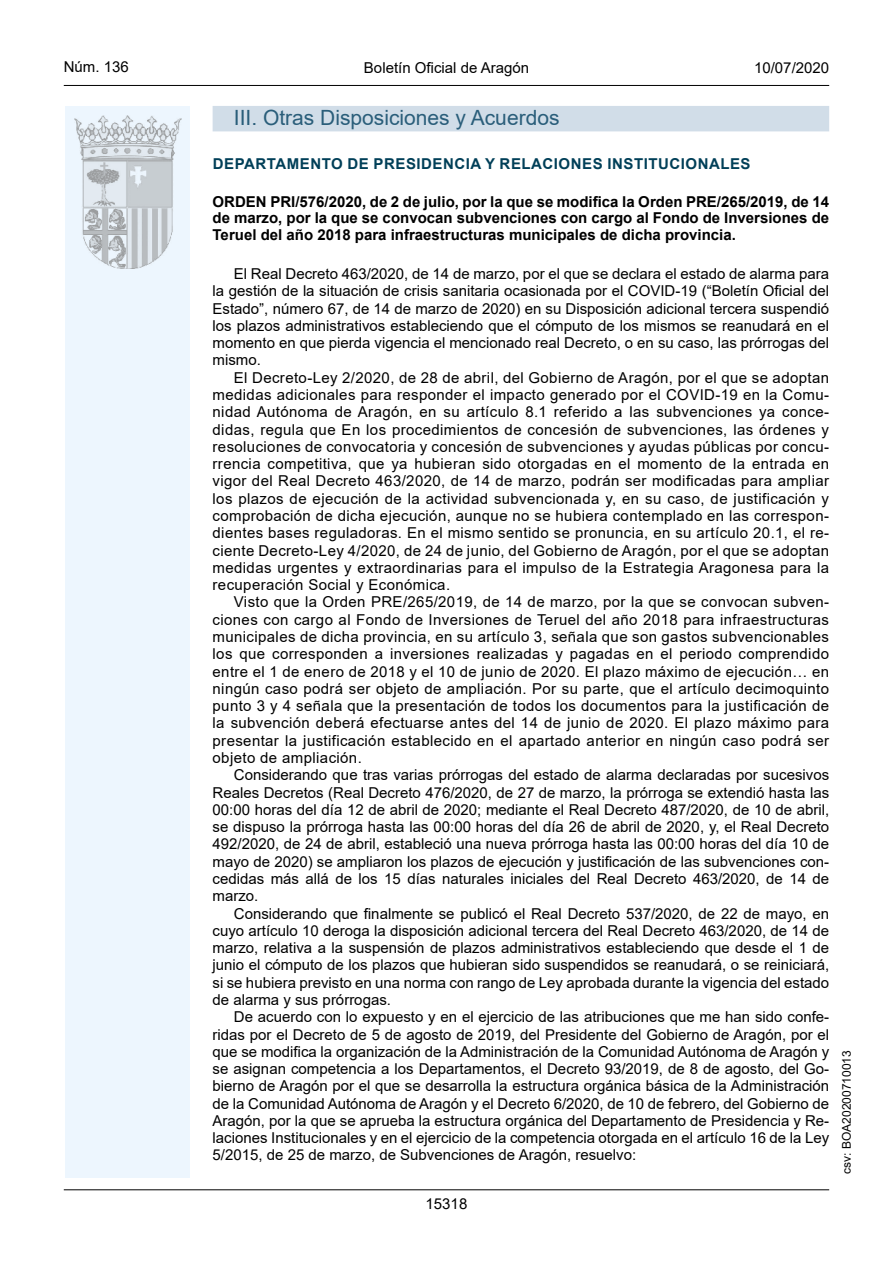
<style>
.page{position:relative;width:893px;height:1263px;background:#fff}
.page>*{position:absolute;margin:0;border:0;box-sizing:border-box;transform-origin:0 0}
.Titulo_sec{font:21px "Arial";color:#2a5e7a}
.inicio_de_parrafo{font:15px/17.2px "Arial";color:#000;text-align:justify}
.Titulo_text{font:700 15px/16.5px "Arial";color:#000;text-align:justify}
.emisor_text{font:15px "Arial Bold MT2";letter-spacing:.035em;color:#003f58}
.t1{font:15px "Arial MT2";color:#000}
.t2{font:12px "Arial MT2";color:#000}
</style>
<div class="page">
<div style="left:65px;top:106px;width:125px;height:1072px;background:#edf6fe"></div>
<img style="left:75px;top:115px;width:106px;height:153px">
<hr style="left:64px;top:85px;width:765px;height:1px;background:#000">
<hr style="left:64px;top:1189px;width:765px;height:1px;background:#000">
<div style="left:213px;top:106px;width:616px;height:25px;background:#d1dde8"></div>
<p class="t1" style="left:64px;top:57px;width:67px">Núm. 136</p>
<p class="inicio_de_parrafo" style="left:364px;top:59px;width:167px">Boletín Oficial de Aragón</p>
<p class="t1" style="left:754px;top:57px;width:77px">10/07/2020</p>
<h2 class="Titulo_sec" style="left:234px;top:103px;width:327px">III. Otras Disposiciones y Acuerdos</h2>
<h4 class="emisor_text" style="left:213px;top:153px;width:539px">DEPARTAMENTO DE PRESIDENCIA Y RELACIONES INSTITUCIONALES</h4>
<h5 class="Titulo_text" style="left:213px;top:194px;width:618px">ORDEN PRI/576/2020, de 2 de julio, por la que se modifica la Orden PRE/265/2019, de 14 de marzo, por la que se convocan subvenciones con cargo al Fondo de Inversiones de Teruel del año 2018 para infraestructuras municipales de dicha provincia.</h5>
<p class="inicio_de_parrafo" style="left:213px;top:265px;width:618px;text-indent:21px">El Real Decreto 463/2020, de 14 de marzo, por el que se declara el estado de alarma para la gestión de la situación de crisis sanitaria ocasionada por el COVID-19 (“Boletín Oficial del Estado”, número 67, de 14 de marzo de 2020) en su Disposición adicional tercera suspendió los plazos administrativos estableciendo que el cómputo de los mismos se reanudará en el momento en que pierda vigencia el mencionado real Decreto, o en su caso, las prórrogas del mismo.</p>
<p class="inicio_de_parrafo" style="left:213px;top:369px;width:618px;text-indent:21px">El Decreto-Ley 2/2020, de 28 de abril, del Gobierno de Aragón, por el que se adoptan medidas adicionales para responder el impacto generado por el COVID-19 en la Comu&shy;nidad Autónoma de Aragón, en su artículo 8.1 referido a las subvenciones ya conce&shy;didas, regula que En los procedimientos de concesión de subvenciones, las órdenes y resoluciones de convocatoria y concesión de subvenciones y ayudas públicas por concu&shy;rrencia competitiva, que ya hubieran sido otorgadas en el momento de la entrada en vigor del Real Decreto 463/2020, de 14 de marzo, podrán ser modificadas para ampliar los plazos de ejecución de la actividad subvencionada y, en su caso, de justificación y comprobación de dicha ejecución, aunque no se hubiera contemplado en las correspon&shy;dientes bases reguladoras. En el mismo sentido se pronuncia, en su artículo 20.1, el re&shy;ciente Decreto-Ley 4/2020, de 24 de junio, del Gobierno de Aragón, por el que se adoptan medidas urgentes y extraordinarias para el impulso de la Estrategia Aragonesa para la recuperación Social y Económica.</p>
<p class="inicio_de_parrafo" style="left:213px;top:593px;width:618px;text-indent:21px">Visto que la Orden PRE/265/2019, de 14 de marzo, por la que se convocan subven&shy;ciones con cargo al Fondo de Inversiones de Teruel del año 2018 para infraestructuras municipales de dicha provincia, en su artículo 3, señala que son gastos subvencionables los que corresponden a inversiones realizadas y pagadas en el periodo comprendido entre el 1 de enero de 2018 y el 10 de junio de 2020. El plazo máximo de ejecución… en ningún caso podrá ser objeto de ampliación. Por su parte, que el artículo decimoquinto punto 3 y 4 señala que la presentación de todos los documentos para la justificación de la subvención deberá efectuarse antes del 14 de junio de 2020. El plazo máximo para presentar la justificación establecido en el apartado anterior en ningún caso podrá ser objeto de ampliación.</p>
<p class="inicio_de_parrafo" style="left:213px;top:766px;width:618px;text-indent:21px">Considerando que tras varias prórrogas del estado de alarma declaradas por sucesivos Reales Decretos (Real Decreto 476/2020, de 27 de marzo, la prórroga se extendió hasta las 00:00 horas del día 12 de abril de 2020; mediante el Real Decreto 487/2020, de 10 de abril, se dispuso la prórroga hasta las 00:00 horas del día 26 de abril de 2020, y, el Real Decreto 492/2020, de 24 de abril, estableció una nueva prórroga hasta las 00:00 horas del día 10 de mayo de 2020) se ampliaron los plazos de ejecución y justificación de las subvenciones con&shy;cedidas más allá de los 15 días naturales iniciales del Real Decreto 463/2020, de 14 de marzo.</p>
<p class="inicio_de_parrafo" style="left:213px;top:904px;width:618px;text-indent:21px">Considerando que finalmente se publicó el Real Decreto 537/2020, de 22 de mayo, en cuyo artículo 10 deroga la disposición adicional tercera del Real Decreto 463/2020, de 14 de marzo, relativa a la suspensión de plazos administrativos estableciendo que desde el 1 de junio el cómputo de los plazos que hubieran sido suspendidos se reanudará, o se reiniciará, si se hubiera previsto en una norma con rango de Ley aprobada durante la vigencia del estado de alarma y sus prórrogas.</p>
<p class="inicio_de_parrafo" style="left:213px;top:1008px;width:618px;text-indent:21px">De acuerdo con lo expuesto y en el ejercicio de las atribuciones que me han sido confe&shy;ridas por el Decreto de 5 de agosto de 2019, del Presidente del Gobierno de Aragón, por el que se modifica la organización de la Administración de la Comunidad Autónoma de Aragón y se asignan competencia a los Departamentos, el Decreto 93/2019, de 8 de agosto, del Go&shy;bierno de Aragón por el que se desarrolla la estructura orgánica básica de la Administración de la Comunidad Autónoma de Aragón y el Decreto 6/2020, de 10 de febrero, del Gobierno de Aragón, por la que se aprueba la estructura orgánica del Departamento de Presidencia y Re&shy;laciones Institucionales y en el ejercicio de la competencia otorgada en el artículo 16 de la Ley 5/2015, de 25 de marzo, de Subvenciones de Aragón, resuelvo:</p>
<p class="t1" style="left:426px;top:1193px;width:43px">15318</p>
<p class="t2" style="left:838px;top:1174px;width:125px;rotate:-90deg">csv: BOA20200710013</p>
</div>
